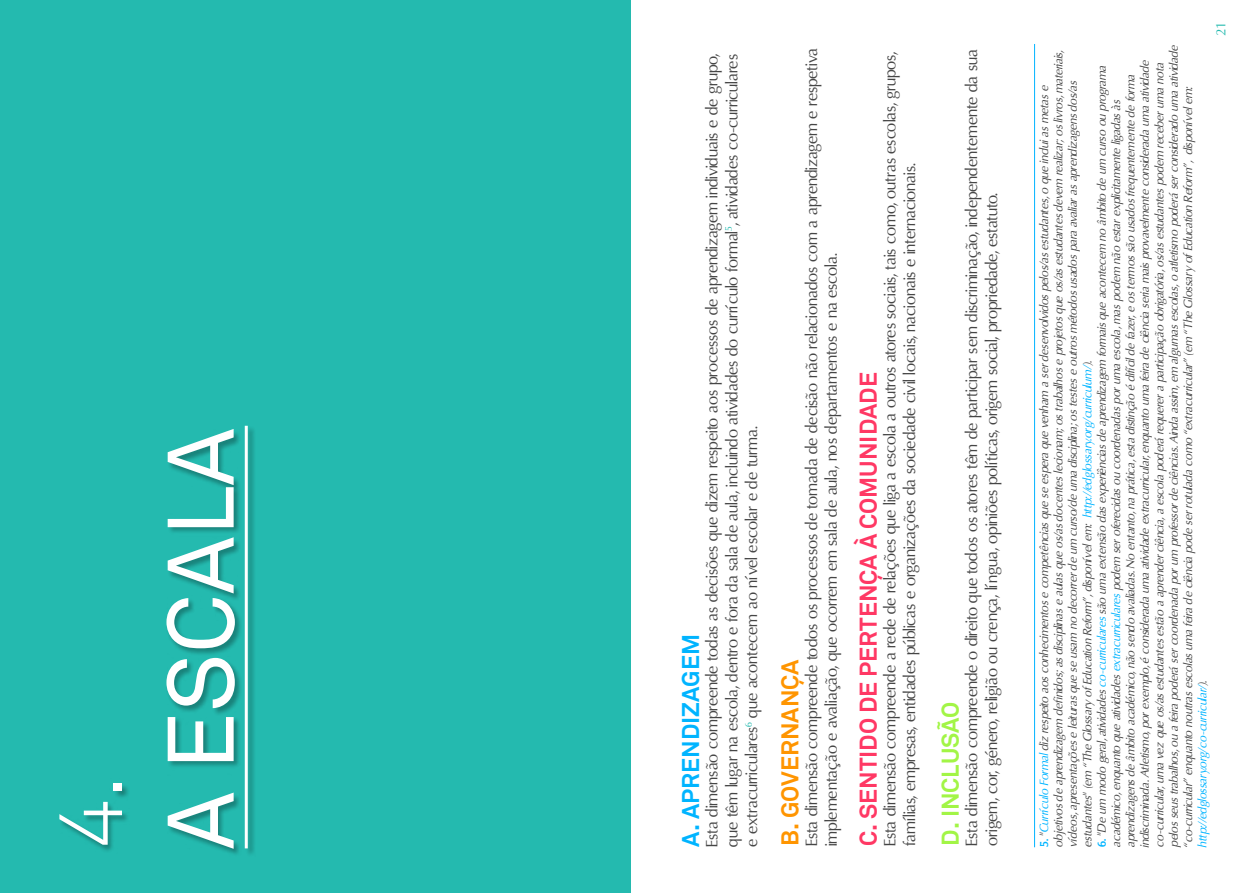
<style>
.page{position:relative;width:1259px;height:893px;background:#fff}
.page>*{position:absolute;margin:0;border:0;box-sizing:border-box;transform-origin:0 0}
.t1{font:93px "Akkurat";color:#fff}
.t2{font:300 90px "Akkurat";color:#fff}
.t3{font:700 24px "Akkurat";color:#ff3864}
.t4{font:700 24px "Akkurat";color:#00b4ff}
.t5{font:700 24px "Akkurat";color:#ff9500}
.t6{font:700 24px "Akkurat";color:#a2f546}
.t7{font:16.5px/19.8px "Oregon LDO";color:#464646}
.t8{font:13.5px "Optima";color:#24baaf}
.t9{font:italic 12px/14.4px "Oregon LDO";letter-spacing:-.005em;color:#464646}
.s1{font-weight:700;font-style:normal;color:#00b4ff}
.s2{color:#00b4ff}
</style>
<div class="page">
<div style="left:0;top:0;width:630px;height:893px;background:#24baaf"></div>
<div style="left:60px;top:429px;width:182px;height:428px;background:#000;opacity:.3"></div>
<div style="left:245px;top:426px;width:11px;height:431px;background:#000;opacity:.3"></div>
<hr style="left:245px;top:426px;width:3px;height:422px;background:#fff">
<hr style="left:1034px;top:44px;width:1px;height:803px;background:#00b4ff">
<h2 class="t2" style="left:37px;top:850px;width:76px;rotate:-90deg">4.</h2>
<h1 class="t1" style="left:147px;top:850px;width:423px;rotate:-90deg">A ESCALA</h1>
<p class="t7" style="left:702px;top:846px;width:794px;text-align:justify;rotate:-90deg">Esta dimensão compreende todas as decisões que dizem respeito aos processos de aprendizagem individuais e de grupo, que têm lugar na escola, dentro e fora da sala de aula, incluindo atividades do currículo formal<sup>5</sup>, atividades co-curriculares e extracurriculares<sup>6</sup> que acontecem ao nível escolar e de turma.</p>
<h3 class="t7" style="left:802px;top:846px;width:800px;rotate:-90deg">Esta dimensão compreende todos os processos de tomada de decisão não relacionados com a aprendizagem e respetiva implementação e avaliação, que ocorrem em sala de aula, nos departamentos e na escola.</h3>
<h3 class="t4" style="left:675px;top:846px;width:210px;rotate:-90deg">A. Apren dizagem</h3>
<h3 class="t5" style="left:775px;top:846px;width:186px;rotate:-90deg">B. Governança</h3>
<p class="t8" style="left:1213px;top:36px;width:17px;rotate:-90deg">21</p>
<h3 class="t7" style="left:880px;top:846px;width:795px;rotate:-90deg">Esta dimensão compreende a rede de relações que liga a escola a outros atores sociais, tais como, outras escolas, grupos, famílias, empresas, entidades públicas e organizações da sociedade civil locais, nacionais e internacionais.</h3>
<h3 class="t7" style="left:962px;top:846px;width:798px;rotate:-90deg">Esta dimensão compreende o direito que todos os atores têm de participar sem discriminação, independentemente da sua origem, cor, género, religião ou crença, língua, opiniões políticas, origem social, propriedade, estatuto.</h3>
<p class="t9" style="left:1037px;top:846px;width:798px;rotate:-90deg"><span class="s1">5.</span> "<span class="s2">Currículo Formal</span> diz respeito aos conhecimentos e competências que se espera que venham a ser desenvolvidos pelos/as estudantes, o que inclui as metas e objetivos de aprendizagem definidos; as disciplinas e aulas que os/as docentes lecionam; os trabalhos e projetos que os/as estudantes devem realizar; os livros, materiais, vídeos, apresentações e leituras que se usam no decorrer de um curso/de uma disciplina; os testes e outros métodos usados para avaliar as aprendizagens dos/as estudantes" (em “The Glossary of Education Reform”, disponível em: <span class="s2">http://edglossary.org/curriculum/</span>).</p>
<p class="t9" style="left:1095px;top:846px;width:803px;rotate:-90deg"><span class="s1">6.</span> "De um modo geral, atividades <span class="s2">co-curriculares</span> são uma extensão das experiências de aprendizagem formais que acontecem no âmbito de um curso ou programa académico, enquanto que atividades <span class="s2">extracurriculares</span> podem ser oferecidas ou coordenadas por uma escola, mas podem não estar explicitamente ligadas às aprendizagens de âmbito académico, não sendo avaliadas. No entanto, na prática, esta distinção é difícil de fazer, e os termos são usados frequentemente de forma indiscriminada. Atletismo, por exemplo, é considerada uma atividade extracurricular, enquanto uma feira de ciência seria mais provavelmente considerada uma atividade co-curricular, uma vez que os/as estudantes estão a aprender ciência, a escola poderá requerer a participação obrigatória, os/as estudantes podem receber uma nota pelos seus trabalhos, ou a feira poderá ser coordenada por um professor de ciências. Ainda assim, em algumas escolas, o atletismo poderá ser considerado uma atividade “co-curricular” enquanto noutras escolas uma feira de ciência pode ser rotulada como “extracurricular” (em “The Glossary of Education Reform”, disponível em: <span class="s2">http://edglossary.org/co-curricular/</span>).</p>
<h3 class="t3" style="left:853px;top:846px;width:475px;rotate:-90deg">C. Senti do de pertença à comunidade</h3>
<h3 class="t6" style="left:935px;top:846px;width:143px;rotate:-90deg">D. Inclusão</h3>
</div>
